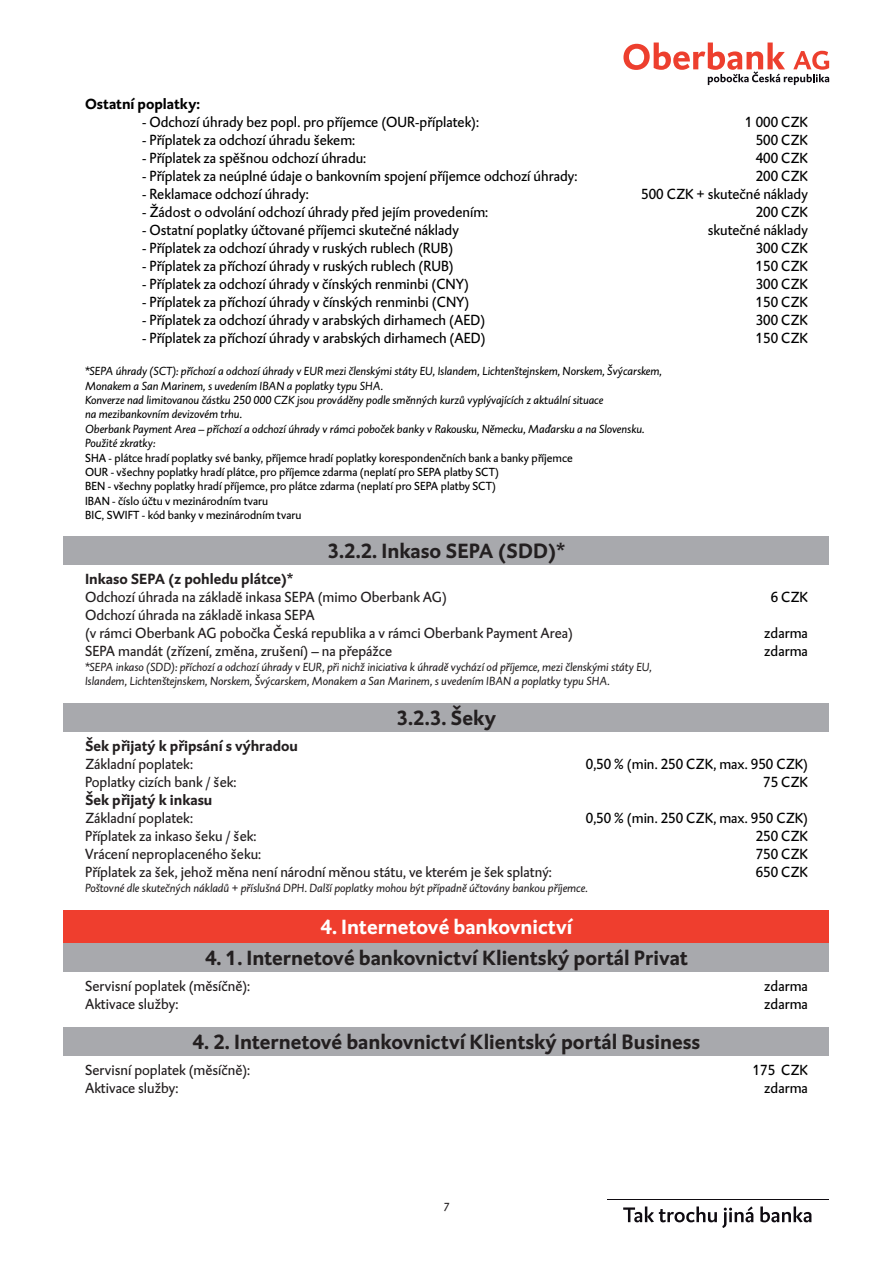
<style>
.page{position:relative;width:893px;height:1263px;background:#fff}
.page>*{position:absolute;margin:0;border:0;box-sizing:border-box;transform-origin:0 0}
.t1{font:700 21px "DTL Caspari T";color:#231f20}
.t2{font:700 21px "DTL Caspari T";color:#fff}
.t3{font:15px/18px "DTL Caspari T";color:#000;text-align:right}
.t4{font:15px/18px "DTL Caspari T";color:#231f20}
.t5{font:700 15px "DTL Caspari T";color:#231f20}
.t6{font:700 15px "DTL Caspari T";color:#000}
.t7{font:italic 12px/14.4px "DTL Caspari T";color:#000}
.t8{font:12px/14.4px "DTL Caspari T";color:#000}
.t9{font:italic 12px/14.4px "DTL Caspari T";color:#231f20}
</style>
<div class="page">
<hr style="left:607px;top:1199px;width:222px;height:1px;background:#0f0b11">
<svg style="left:623px;top:1206px;width:188px;height:22px"></svg>
<div style="left:64px;top:536px;width:765px;height:29px;background:#a8a9ad"></div>
<div style="left:64px;top:703px;width:765px;height:29px;background:#a8a9ad"></div>
<div style="left:64px;top:943px;width:765px;height:29px;background:#a8a9ad"></div>
<div style="left:64px;top:910px;width:765px;height:33px;background:#ef3e2e"></div>
<div style="left:64px;top:1027px;width:765px;height:29px;background:#a8a9ad"></div>
<svg style="left:623px;top:43px;width:206px;height:42px"></svg>
<p class="t6" style="left:85px;top:94px;width:117px">Ostatní poplatky:</p>
<p class="t3" style="left:142px;top:113px;width:338px">- Odchozí úhrady bez popl. pro příjemce (OUR-příplatek):</p>
<p class="t3" style="left:142px;top:131px;width:215px">- Příplatek za odchozí úhradu šekem:</p>
<p class="t3" style="left:142px;top:149px;width:226px">- Příplatek za spěšnou odchozí úhradu:</p>
<p class="t3" style="left:142px;top:167px;width:437px">- Příplatek za neúplné údaje o bankovním spojení příjemce odchozí úhrady:</p>
<p class="t3" style="left:142px;top:185px;width:168px">- Reklamace odchozí úhrady:</p>
<p class="t3" style="left:142px;top:203px;width:348px">- Žádost o odvolání odchozí úhrady před jejím provedením:</p>
<p class="t3" style="left:142px;top:221px;width:318px">- Ostatní poplatky účtované příjemci skutečné náklady</p>
<p class="t3" style="left:142px;top:239px;width:313px">- Příplatek za odchozí úhrady v ruských rublech (RUB)</p>
<p class="t3" style="left:142px;top:257px;width:313px">- Příplatek za příchozí úhrady v ruských rublech (RUB)</p>
<p class="t3" style="left:142px;top:275px;width:328px">- Příplatek za odchozí úhrady v čínských renminbi (CNY)</p>
<p class="t3" style="left:142px;top:293px;width:329px">- Příplatek za příchozí úhrady v čínských renminbi (CNY)</p>
<p class="t3" style="left:142px;top:311px;width:345px">- Příplatek za odchozí úhrady v arabských dirhamech (AED)</p>
<p class="t3" style="left:142px;top:329px;width:345px">- Příplatek za příchozí úhrady v arabských dirhamech (AED)</p>
<p class="t7" style="left:85px;top:364px;width:578px">*SEPA úhrady (SCT): příchozí a odchozí úhrady v EUR mezi členskými státy EU, Islandem, Lichtenštejnskem, Norskem, Švýcarskem, Monakem a San Marinem, s uvedením IBAN a poplatky typu SHA.<br>Konverze nad limitovanou částku 250 000 CZK jsou prováděny podle směnných kurzů vyplývajících z aktuální situace<br>na mezibankovním devizovém trhu.<br>Oberbank Payment Area – příchozí a odchozí úhrady v rámci poboček banky v Rakousku, Německu, Maďarsku a na Slovensku.<br>Použité zkratky:</p>
<p class="t8" style="left:85px;top:450px;width:489px">SHA - plátce hradí poplatky své banky, příjemce hradí poplatky korespondenčních bank a banky příjemce OUR - všechny poplatky hradí plátce, pro příjemce zdarma (neplatí pro SEPA platby SCT)<br>BEN - všechny poplatky hradí příjemce, pro plátce zdarma (neplatí pro SEPA platby SCT)<br>IBAN - číslo účtu v mezinárodním tvaru<br>BIC, SWIFT - kód banky v mezinárodním tvaru</p>
<p class="t3" style="left:641px;top:113px;width:168px">1 000 CZK<br>500 CZK<br>400 CZK<br>200 CZK<br>500 CZK + skutečné náklady<br>200 CZK<br>skutečné náklady<br>300 CZK<br>150 CZK<br>300 CZK<br>150 CZK<br>300 CZK<br>150 CZK</p>
<h1 class="t1" style="left:328px;top:537px;width:239px">3.2.2. Inkaso SEPA (SDD)*</h1>
<p class="t5" style="left:85px;top:569px;width:210px">Inkaso SEPA (z pohledu plátce)*</p>
<p class="t4" style="left:85px;top:588px;width:489px">Odchozí úhrada na základě inkasa SEPA (mimo Oberbank AG)<br>Odchozí úhrada na základě inkasa SEPA<br>(v rámci Oberbank AG pobočka Česká republika a v rámci Oberbank Payment Area)<br>SEPA mandát (zřízení, změna, zrušení) – na přepážce</p>
<p class="t9" style="left:85px;top:660px;width:568px">*SEPA inkaso (SDD): příchozí a odchozí úhrady v EUR, při nichž iniciativa k úhradě vychází od příjemce, mezi členskými státy EU,<br>Islandem, Lichtenštejnskem, Norskem, Švýcarskem, Monakem a San Marinem, s uvedením IBAN a poplatky typu SHA.</p>
<h1 class="t1" style="left:397px;top:704px;width:101px">3.2.3. Šeky</h1>
<p class="t3" style="left:771px;top:588px;width:39px">6 CZK</p>
<p class="t3" style="left:764px;top:624px;width:45px;text-align:left">zdarma zdarma</p>
<p class="t5" style="left:85px;top:736px;width:214px">Šek přijatý k připsání s výhradou</p>
<p class="t4" style="left:85px;top:755px;width:153px">Základní poplatek:<br>Poplatky cizích bank / šek:</p>
<p class="t5" style="left:85px;top:790px;width:129px">Šek přijatý k inkasu</p>
<p class="t4" style="left:85px;top:809px;width:468px">Základní poplatek:<br>Příplatek za inkaso šeku / šek:<br>Vrácení neproplaceného šeku:<br>Příplatek za šek, jehož měna není národní měnou státu, ve kterém je šek splatný:</p>
<p class="t9" style="left:85px;top:881px;width:504px">Poštovné dle skutečných nákladů + příslušná DPH. Další poplatky mohou být případně účtovány bankou příjemce.</p>
<p class="t3" style="left:586px;top:755px;width:224px">0,50 % (min. 250 CZK, max. 950 CZK)<br>75 CZK</p>
<p class="t3" style="left:756px;top:809px;width:54px;text-align:justify;text-indent:-170px">0,50 % (min. 250 CZK, max. 950 CZK)<br>250 CZK 750 CZK 650 CZK</p>
<h1 class="t2" style="left:320px;top:913px;width:254px">4. Internetové bankovnictví</h1>
<h1 class="t1" style="left:205px;top:944px;width:484px">4. 1. Internetové bankovnictví Klientský portál Privat</h1>
<p class="t4" style="left:85px;top:977px;width:167px">Servisní poplatek (měsíčně):<br>Aktivace služby:</p>
<p class="t3" style="left:764px;top:977px;width:45px;text-align:left">zdarma zdarma</p>
<h1 class="t1" style="left:193px;top:1028px;width:509px">4. 2. Internetové bankovnictví Klientský portál Business</h1>
<p class="t4" style="left:85px;top:1061px;width:167px">Servisní poplatek (měsíčně):<br>Aktivace služby:</p>
<p class="t3" style="left:753px;top:1061px;width:57px">175 CZK zdarma</p>
<p class="t9" style="left:443px;top:1200px;width:7px">7</p>
</div>
